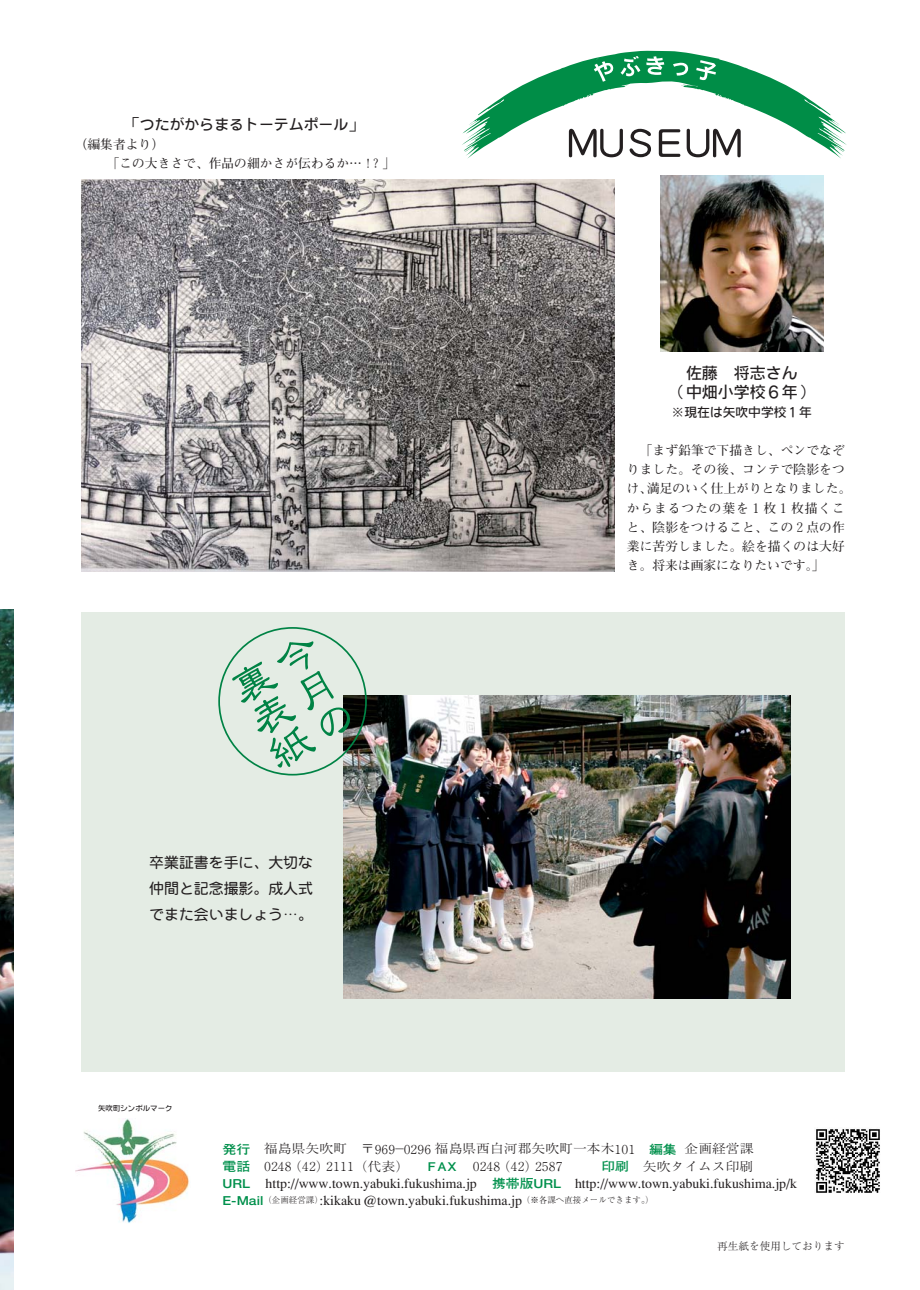
<style>
.page{position:relative;width:920px;height:1290px;background:#fff}
.page>*{position:absolute;margin:0;border:0;box-sizing:border-box;transform-origin:0 0}
.t1{font:15.9px/19px "NIS S4";color:#231f20;text-align:center}
.t2{font:14.85px/25.5px "NIS R4";color:#231f20;text-align:justify}
.t3{font:14.85px "NIS S4";color:#231f20}
.t4{font:300 13.8px/17px "Ryumin";color:#231f20}
.t5{font:700 12.75px/19.2px "Futo Min A101";letter-spacing:.005em;color:#231f20}
.t6{font:12.75px "NIS S4";color:#231f20}
.t7{font:300 12.45px/18.1px "Ryumin";color:#231f20;scale:1.11 1}
.t8{font:300 10.65px "Ryumin";color:#231f20}
.t9{font:7.5px "NIS S4";color:#231f20}
.s1{font-family:"Futo Go B101";font-weight:700;color:#00904c}
.s2{font-size:13.8px}
.s3{font-family:"Futo Go B101";font-weight:700;font-size:12.45px;color:#00904c}
.s4{font-size:8.55px}
</style>
<div class="page">
<img style="left:75px;top:1119px;width:114px;height:104px">
<img style="left:816px;top:1128px;width:64px;height:65px">
<img style="left:0;top:610px;width:13px;height:679px">
<div style="left:81px;top:612px;width:763px;height:459px;background:#e4ece4"></div>
<img style="left:344px;top:696px;width:446px;height:303px">
<svg style="left:232px;top:641px;width:119px;height:127px"></svg>
<img style="left:660px;top:176px;width:163px;height:176px">
<svg style="left:462px;top:51px;width:385px;height:108px"></svg>
<img style="left:81px;top:180px;width:533px;height:392px">
<p class="t3" style="left:125px;top:119px;width:240px">「つたがからまるトーテムポール」</p>
<p class="t5" style="left:107px;top:136px;width:290px;text-indent:-32px">（編集者より）<br>「この大きさで、作品の細かさが伝わるか…！？」</p>
<p class="t2" style="left:149px;top:852px;width:165px">卒業証書を手に、大切な仲間と記念撮影。成人式でまた会いましょう…。</p>
<p class="t9" style="left:98px;top:1105px;width:76px">矢吹町シンボルマーク</p>
<p class="t1" style="left:670px;top:365px;width:145px">佐藤　将志さん<br>（中畑小学校６年）</p>
<p class="t6" style="left:671px;top:408px;width:142px">※現在は矢吹中学校１年</p>
<p class="t5" style="left:627px;top:443px;width:226px;text-indent:13px">「まず鉛筆で下描きし、ペンでなぞりました。その後、コンテで陰影をつけ、満足のいく仕上がりとなりました。からまるつたの葉を１枚１枚描くこと、陰影をつけること、この２点の作業に苦労しました。絵を描くのは大好き。将来は画家になりたいです。」</p>
<p class="t7" style="left:222px;top:1141px;width:505px"><span class="s1">発行</span> 福島県矢吹町　〒969<span class="s2">―</span>0296 福島県西白河郡矢吹町一本木101 <span class="s1">編集</span>企画経営課　　<span class="s1">電話</span> 0248（42）2111（代表）</p>
<p class="t7" style="left:425px;top:1159px;width:125px"><span class="s1">ＦＡＸ</span> 0248（42）2587</p>
<p class="t7" style="left:601px;top:1159px;width:138px"><span class="s1">印刷</span> 矢吹タイムス印刷</p>
<p class="t4" style="left:222px;top:1176px;width:576px"><span class="s3">URL</span> http://www.town.yabuki.fukushima.jp <span class="s3">携帯版URL</span> http://www.town.yabuki.fukushima.jp/k<br><span class="s3">E-Mail</span><span class="s4">（企画経営課）</span>:kikaku @town.yabuki.fukushima.jp<span class="s4">（※各課へ直接メールできます。）</span></p>
<p class="t8" style="left:717px;top:1242px;width:129px">再生紙を使用しております</p>
</div>
